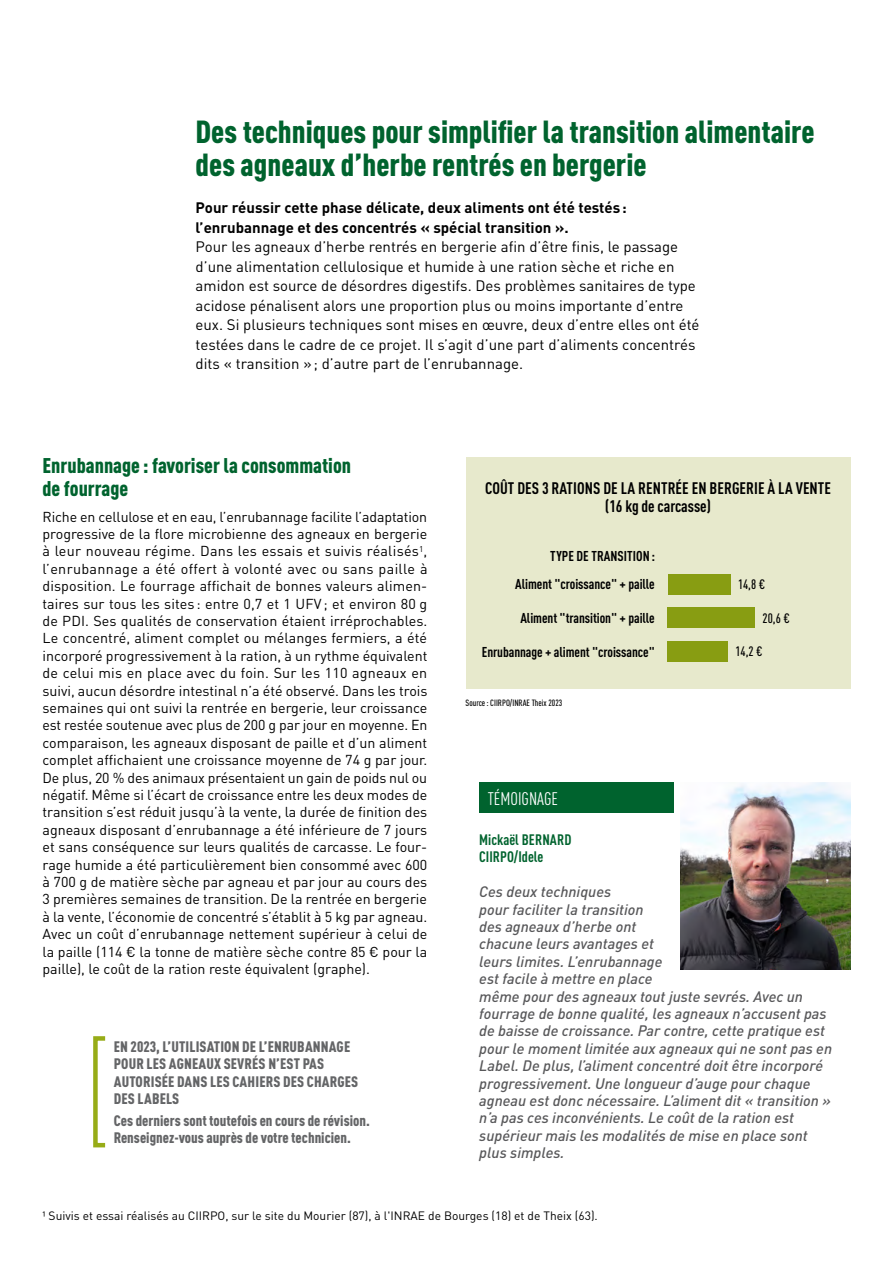
<style>
.page{position:relative;width:893px;height:1263px;background:#fff}
.page>*{position:absolute;margin:0;border:0;box-sizing:border-box;transform-origin:0 0}
.t1{font:900 condensed 31.5px/33px "DIN Pro";color:#00632e}
.t2{font:900 condensed 21px/22.5px "DIN Pro";color:#00632e}
.t3{font:condensed 18px "DIN Pro";color:#fff}
.t4{font:700 condensed 16.5px/18px "DIN Pro";letter-spacing:.005em;color:#000;text-align:center}
.t5{font:italic 500 15px/17.4px "DIN Pro";color:#58585a}
.t6{font:15px/19.5px "DIN Pro";color:#000}
.t7{font:900 condensed 15px/17.4px "DIN Pro";color:#646567}
.t8{font:700 15px/19.5px "DIN Pro";color:#000}
.t9{font:700 condensed 15px/17.4px "DIN Pro";color:#00632e}
.t10{font:14.25px/17.4px "DIN Pro";color:#000;text-align:justify}
.t11{font:700 condensed 14.1px "DIN Pro";letter-spacing:-.005em;color:#000}
.t12{font:500 condensed 13.5px "DIN Pro";color:#000}
.t13{font:12px "DIN Pro";color:#000}
.t14{font:500 condensed 9px "DIN Pro";color:#000}
</style>
<div class="page">
<div style="left:93px;top:1036px;width:14px;height:111px;border:4px solid #97ac17"></div>
<div style="left:466px;top:457px;width:384px;height:232px;background:#e7e9cc"></div>
<div style="left:668px;top:574px;width:62px;height:20px;background:#889d12"></div>
<div style="left:668px;top:641px;width:60px;height:21px;background:#889d12"></div>
<div style="left:668px;top:607px;width:87px;height:21px;background:#889d12"></div>
<div style="left:479px;top:782px;width:195px;height:31px;background:#00632e"></div>
<img style="left:680px;top:782px;width:170px;height:187px">
<h1 class="t1" style="left:196px;top:115px;width:620px">Des techniques pour simplifier la transition alimentaire des agneaux d’herbe rentrés en bergerie</h1>
<p class="t8" style="left:196px;top:198px;width:433px">Pour réussir cette phase délicate, deux aliments ont été testés : l’enrubannage et des concentrés « spécial transition ».</p>
<p class="t6" style="left:196px;top:237px;width:505px">Pour les agneaux d’herbe rentrés en bergerie afin d’être finis, le passage d’une alimentation cellulosique et humide à une ration sèche et riche en amidon est source de désordres digestifs. Des problèmes sanitaires de type acidose pénalisent alors une proportion plus ou moins importante d’entre eux. Si plusieurs techniques sont mises en œuvre, deux d’entre elles ont été testées dans le cadre de ce projet. Il s’agit d’une part d’aliments concentrés dits « transition »; d’autre part de l’enrubannage.</p>
<h2 class="t2" style="left:43px;top:454px;width:310px">Enrubannage : favoriser la consommation de fourrage</h2>
<p class="t10" style="left:43px;top:507px;width:387px">Riche en cellulose et en eau, l’enrubannage facilite l’adaptation progressive de la flore microbienne des agneaux en bergerie à leur nouveau régime. Dans les essais et suivis réalisés<sup>1</sup>, l’enrubannage a été offert à volonté avec ou sans paille à disposition. Le fourrage affichait de bonnes valeurs alimen&shy;taires sur tous les sites : entre 0,7 et 1 UFV ; et environ 80 g de PDI. Ses qualités de conservation étaient irréprochables.<br>Le concentré, aliment complet ou mélanges fermiers, a été incorporé progressivement à la ration, à un rythme équivalent de celui mis en place avec du foin. Sur les 110 agneaux en suivi, aucun désordre intestinal n’a été observé. Dans les trois semaines qui ont suivi la rentrée en bergerie, leur croissance est restée soutenue avec plus de 200 g par jour en moyenne. En comparaison, les agneaux disposant de paille et d’un aliment complet affichaient une croissance moyenne de 74 g par jour.<br>De plus, 20 % des animaux présentaient un gain de poids nul ou négatif. Même si l’écart de croissance entre les deux modes de transition s’est réduit jusqu’à la vente, la durée de finition des agneaux disposant d’enrubannage a été inférieure de 7 jours et sans conséquence sur leurs qualités de carcasse. Le four&shy;rage humide a été particulièrement bien consommé avec 600 à 700 g de matière sèche par agneau et par jour au cours des 3 premières semaines de transition. De la rentrée en bergerie à la vente, l’économie de concentré s’établit à 5 kg par agneau.<br>Avec un coût d’enrubannage nettement supérieur à celui de la paille (114 € la tonne de matière sèche contre 85 € pour la paille), le coût de la ration reste équivalent (graphe).</p>
<p class="t7" style="left:114px;top:1038px;width:246px">EN 2023, L’UTILISATION DE L’ENRUBANNAGE<br>POUR LES AGNEAUX SEVRÉS N’EST PAS<br>AUTORISÉE DANS LES CAHIERS DES CHARGES<br>DES LABELS</p>
<p class="t7" style="left:114px;top:1111px;width:258px">Ces derniers sont toutefois en cours de révision.<br>Renseignez-vous auprès de votre technicien.</p>
<p class="t4" style="left:485px;top:479px;width:347px">COÛT DES 3 RATIONS DE LA RENTRÉE EN BERGERIE À LA VENTE (16 kg de carcasse)</p>
<p class="t11" style="left:550px;top:547px;width:106px">TYPE DE TRANSITION:</p>
<p class="t11" style="left:515px;top:576px;width:141px">Aliment "croissance" + paille</p>
<p class="t12" style="left:738px;top:576px;width:29px">14,8 €</p>
<p class="t11" style="left:520px;top:609px;width:136px">Aliment "transition" + paille</p>
<p class="t12" style="left:763px;top:610px;width:29px">20,6 €</p>
<p class="t11" style="left:482px;top:643px;width:175px">Enrubannage + aliment "croissance"</p>
<p class="t12" style="left:735px;top:644px;width:29px">14,2 €</p>
<p class="t14" style="left:466px;top:697px;width:98px">Source: CIIRPO/INRAE Theix 2023</p>
<p class="t3" style="left:488px;top:788px;width:72px">TÉMOIGNAGE</p>
<p class="t9" style="left:479px;top:831px;width:94px">Mickaël BERNARD<br>CIIRPO/Idele</p>
<p class="t5" style="left:479px;top:883px;width:354px">Ces deux techniques<br>pour faciliter la transition<br>des agneaux d’herbe ont<br>chacune leurs avantages et<br>leurs limites. L’enrubannage<br>est facile à mettre en place<br>même pour des agneaux tout juste sevrés. Avec un fourrage de bonne qualité, les agneaux n’accusent pas de baisse de croissance. Par contre, cette pratique est pour le moment limitée aux agneaux qui ne sont pas en Label. De plus, l’aliment concentré doit être incorporé progressivement. Une longueur d’auge pour chaque agneau est donc nécessaire. L’aliment dit « transition » n’a pas ces inconvénients. Le coût de la ration est supérieur mais les modalités de mise en place sont plus simples.</p>
<p class="t13" style="left:43px;top:1208px;width:557px">¹ Suivis et essai réalisés au CIIRPO, sur le site du Mourier (87), à l'INRAE de Bourges (18) et de Theix (63).</p>
</div>
